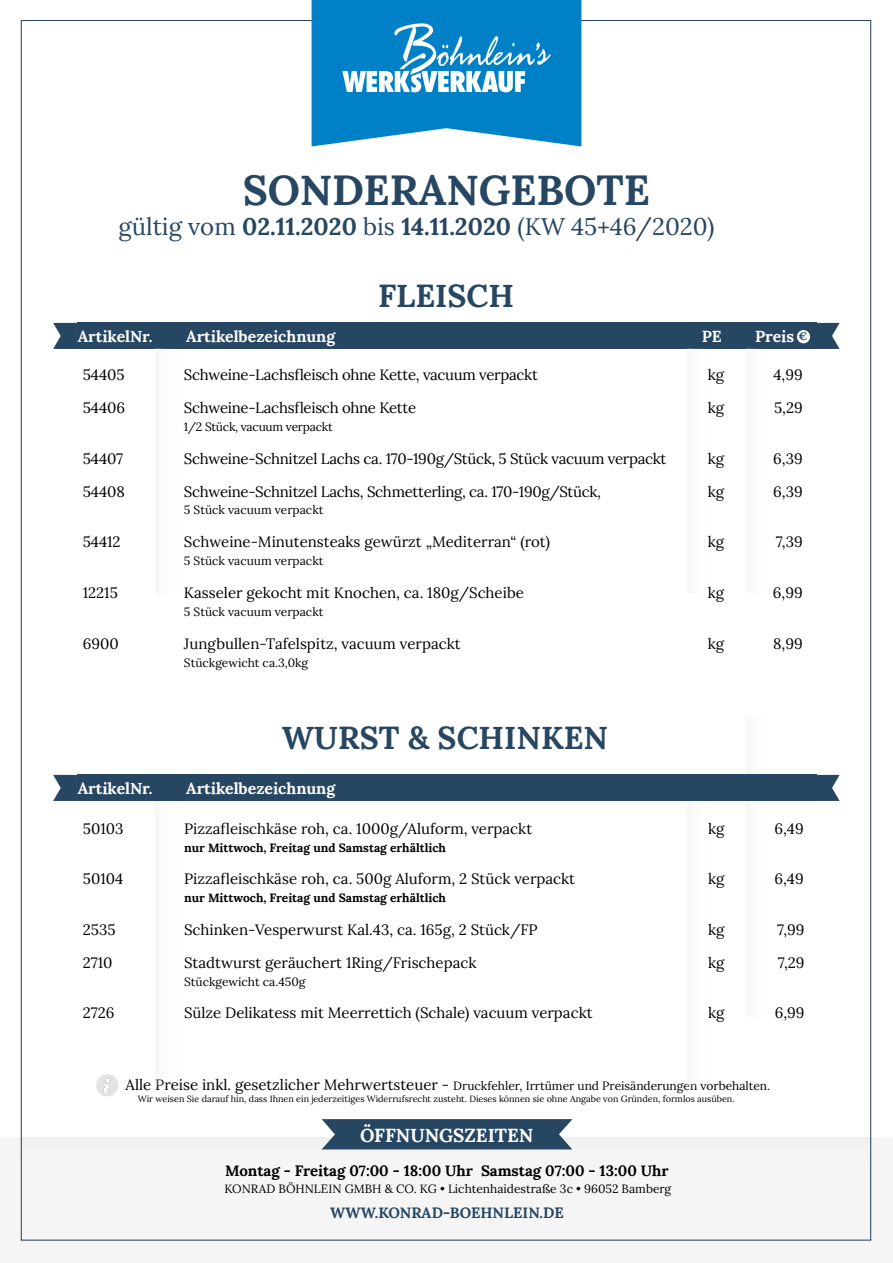
<style>
.page{position:relative;width:893px;height:1263px;background:#fff}
.page>*{position:absolute;margin:0;border:0;box-sizing:border-box;transform-origin:0 0}
.t1{font:700 42px "Lora";color:#264662}
.t2{font:700 31.8px "Lora";color:#264662}
.t3{font:24px "Lora";color:#264662}
.t4{font:700 18.9px "Lora";color:#fff}
.t5{font:700 15.9px "Lora";color:#fff}
.t6{font:15px "Lora";color:#000}
.t7{font:15px "Lora";letter-spacing:-.02em;color:#000}
.t8{font:700 15px "Lora";color:#000}
.t9{font:700 15px "Lora";color:#264662}
.t10{font:12px "Lora";color:#000}
.t11{font:700 12px "Lora";color:#000}
.t12{font:12px "Lora";letter-spacing:-.02em;color:#000}
.t13{font:700 10.95px "Lora";color:#264662}
.t14{font:9px "Lora";color:#000}
.s1{font-weight:700}
.s2{font-size:15px}
</style>
<div class="page">
<div style="left:77px;top:323px;width:739px;height:26px;background:#264662"></div>
<svg style="left:816px;top:323px;width:24px;height:26px"></svg>
<svg style="left:53px;top:323px;width:24px;height:26px"></svg>
<div style="left:0;top:1137px;width:893px;height:126px;background:#f5f5f5"></div>
<svg style="left:322px;top:1119px;width:250px;height:30px;background:#314f6a"></svg>
<div style="left:96px;top:1074px;width:22px;height:22px;background:#eaeaea;border-radius:50%"></div>
<img style="left:97px;top:1075px;width:21px;height:21px">
<div style="left:797px;top:330px;width:13px;height:13px;background:#fff;border-radius:50%"></div>
<svg style="left:312px;top:0;width:269px;height:146px;background:#2995d0"></svg>
<div style="left:77px;top:775px;width:739px;height:26px;background:#264662"></div>
<svg style="left:816px;top:775px;width:24px;height:26px"></svg>
<svg style="left:53px;top:775px;width:24px;height:26px"></svg>
<h1 class="t1" style="left:243px;top:154px;width:409px">SONDERANGEBOTE</h1>
<h3 class="t3" style="left:119px;top:208px;width:597px">gültig vom <span class="s1">02.11.2020</span> bis <span class="s1">14.11.2020</span> (KW 45+46/2020)</h3>
<h2 class="t2" style="left:378px;top:268px;width:138px">FLEISCH</h2>
<p class="t5" style="left:78px;top:323px;width:76px">ArtikelNr.</p>
<p class="t5" style="left:186px;top:323px;width:151px">Artikelbezeichnung</p>
<p class="t5" style="left:702px;top:323px;width:21px">PE</p>
<p class="t5" style="left:755px;top:323px;width:41px">Preis</p>
<p class="t13" style="left:798px;top:327px;width:10px">€</p>
<p class="t6" style="left:83px;top:363px;width:43px">54405</p>
<p class="t7" style="left:184px;top:363px;width:355px">Schweine-Lachsfleisch ohne Kette, vacuum verpackt</p>
<p class="t6" style="left:708px;top:363px;width:18px">kg</p>
<p class="t6" style="left:773px;top:363px;width:31px">4,99</p>
<p class="t6" style="left:83px;top:396px;width:44px">54406</p>
<p class="t7" style="left:184px;top:396px;width:234px">Schweine-Lachsfleisch ohne Kette</p>
<p class="t12" style="left:184px;top:417px;width:150px">1/2 Stück, vacuum verpackt</p>
<p class="t6" style="left:708px;top:396px;width:18px">kg</p>
<p class="t6" style="left:774px;top:396px;width:30px">5,29</p>
<p class="t6" style="left:83px;top:447px;width:42px">54407</p>
<p class="t7" style="left:184px;top:447px;width:484px">Schweine-Schnitzel Lachs ca. 170-190g/Stück, 5 Stück vacuum verpackt</p>
<p class="t6" style="left:708px;top:447px;width:18px">kg</p>
<p class="t6" style="left:773px;top:447px;width:31px">6,39</p>
<p class="t6" style="left:83px;top:480px;width:44px">54408</p>
<p class="t7" style="left:184px;top:480px;width:418px">Schweine-Schnitzel Lachs, Schmetterling, ca. 170-190g/Stück,</p>
<p class="t10" style="left:184px;top:501px;width:141px">5 Stück vacuum verpackt</p>
<p class="t6" style="left:708px;top:480px;width:18px">kg</p>
<p class="t6" style="left:773px;top:480px;width:31px">6,39</p>
<p class="t6" style="left:83px;top:531px;width:39px">54412</p>
<p class="t6" style="left:184px;top:531px;width:368px">Schweine-Minutensteaks gewürzt „Mediterran“ (rot)</p>
<p class="t10" style="left:184px;top:552px;width:141px">5 Stück vacuum verpackt</p>
<p class="t6" style="left:708px;top:531px;width:18px">kg</p>
<p class="t6" style="left:776px;top:531px;width:29px">7,39</p>
<p class="t6" style="left:83px;top:581px;width:37px">12215</p>
<p class="t6" style="left:184px;top:581px;width:342px">Kasseler gekocht mit Knochen, ca. 180g/Scheibe</p>
<p class="t10" style="left:184px;top:602px;width:141px">5 Stück vacuum verpackt</p>
<p class="t6" style="left:708px;top:581px;width:18px">kg</p>
<p class="t6" style="left:773px;top:581px;width:31px">6,99</p>
<p class="t6" style="left:83px;top:632px;width:37px">6900</p>
<p class="t6" style="left:184px;top:632px;width:278px">Jungbullen-Tafelspitz, vacuum verpackt</p>
<p class="t10" style="left:184px;top:653px;width:126px">Stückgewicht ca.3,0kg</p>
<p class="t6" style="left:708px;top:632px;width:18px">kg</p>
<p class="t6" style="left:773px;top:632px;width:31px">8,99</p>
<h2 class="t2" style="left:282px;top:710px;width:328px">WURST &amp; SCHINKEN</h2>
<p class="t5" style="left:78px;top:775px;width:76px">ArtikelNr.</p>
<p class="t5" style="left:186px;top:775px;width:151px">Artikelbezeichnung</p>
<p class="t6" style="left:83px;top:817px;width:42px">50103</p>
<p class="t6" style="left:184px;top:817px;width:349px">Pizzafleischkäse roh, ca. 1000g/Aluform, verpackt</p>
<p class="t11" style="left:184px;top:837px;width:263px">nur Mittwoch, Freitag und Samstag erhältlich</p>
<p class="t6" style="left:708px;top:817px;width:18px">kg</p>
<p class="t6" style="left:774px;top:817px;width:31px">6,49</p>
<p class="t6" style="left:83px;top:868px;width:42px">50104</p>
<p class="t6" style="left:184px;top:868px;width:392px">Pizzafleischkäse roh, ca. 500g Aluform, 2 Stück verpackt</p>
<p class="t11" style="left:184px;top:888px;width:263px">nur Mittwoch, Freitag und Samstag erhältlich</p>
<p class="t6" style="left:708px;top:868px;width:18px">kg</p>
<p class="t6" style="left:774px;top:868px;width:31px">6,49</p>
<p class="t6" style="left:83px;top:918px;width:34px">2535</p>
<p class="t6" style="left:184px;top:918px;width:355px">Schinken-Vesperwurst Kal.43, ca. 165g, 2 Stück/FP</p>
<p class="t6" style="left:708px;top:918px;width:18px">kg</p>
<p class="t6" style="left:777px;top:918px;width:29px">7,99</p>
<p class="t6" style="left:83px;top:951px;width:31px">2710</p>
<p class="t6" style="left:184px;top:951px;width:294px">Stadtwurst geräuchert 1Ring/Frischepack</p>
<p class="t10" style="left:184px;top:972px;width:123px">Stückgewicht ca.450g</p>
<p class="t6" style="left:708px;top:951px;width:18px">kg</p>
<p class="t6" style="left:778px;top:951px;width:28px">7,29</p>
<p class="t6" style="left:83px;top:1002px;width:33px">2726</p>
<p class="t6" style="left:184px;top:1002px;width:410px">Sülze Delikatess mit Meerrettich (Schale) vacuum verpackt</p>
<p class="t6" style="left:708px;top:1002px;width:18px">kg</p>
<p class="t6" style="left:775px;top:1002px;width:31px">6,99</p>
<p class="t10" style="left:126px;top:1076px;width:646px"><span class="s2">Alle Preise inkl. gesetzlicher Mehrwertsteuer -</span> Druckfehler, Irrtümer und Preisänderungen vorbehalten.</p>
<p class="t14" style="left:138px;top:1092px;width:598px">Wir weisen Sie darauf hin, dass Ihnen ein jederzeitiges Widerrufsrecht zusteht. Dieses können sie ohne Angabe von Gründen, formlos ausüben.</p>
<p class="t4" style="left:360px;top:1119px;width:175px">ÖFFNUNGSZEITEN</p>
<p class="t8" style="left:225px;top:1158px;width:445px">Montag - Freitag 07:00 - 18:00 Uhr Samstag 07:00 - 13:00 Uhr</p>
<p class="t10" style="left:224px;top:1180px;width:448px">KONRAD BÖHNLEIN GMBH &amp; CO. KG • Lichtenhaidestraße 3c • 96052 Bamberg</p>
<p class="t9" style="left:330px;top:1199px;width:235px">WWW.KONRAD-BOEHNLEIN.DE</p>
</div>
